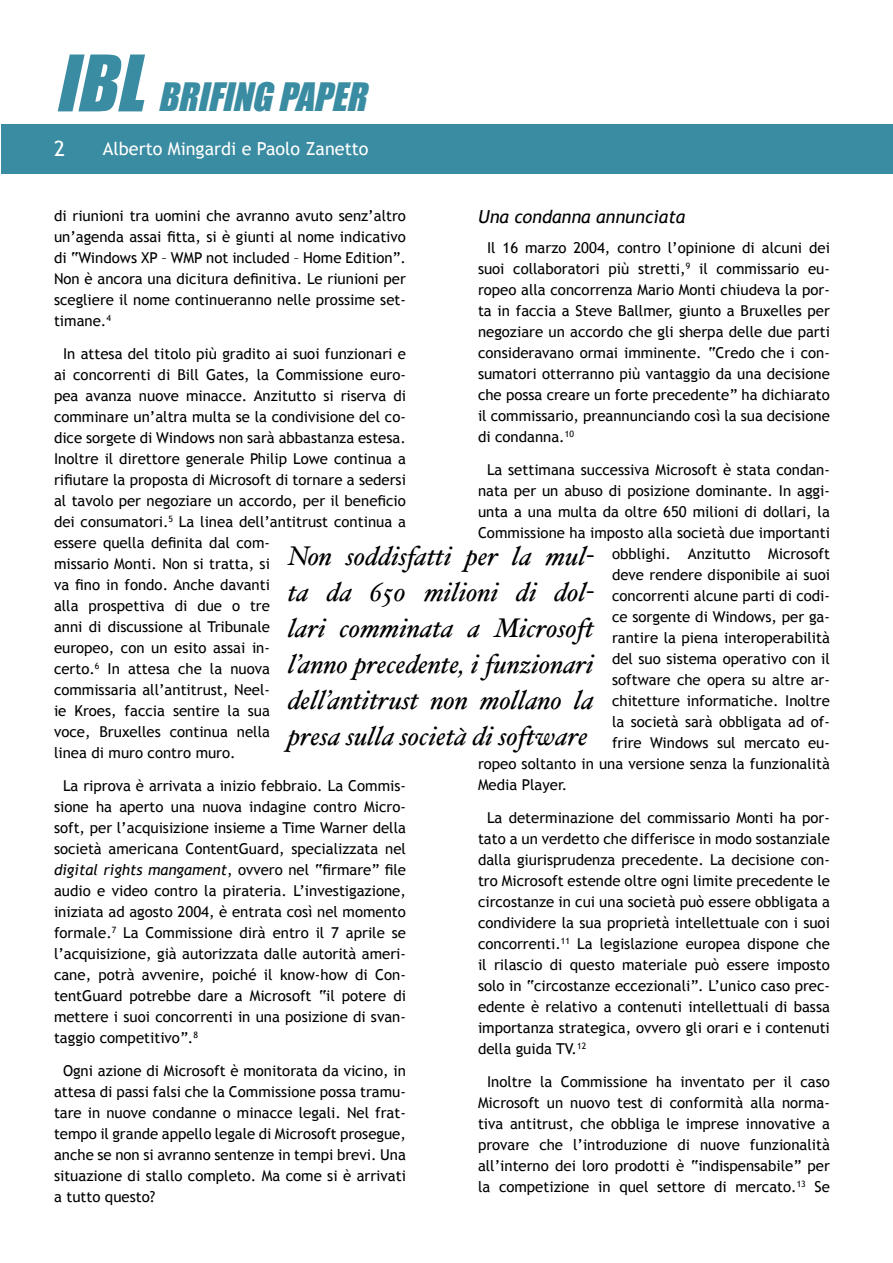
<style>
.page{position:relative;width:893px;height:1263px;background:#fff}
.page>*{position:absolute;margin:0;border:0;box-sizing:border-box;transform-origin:0 0}
.t1{font:italic 36px "Impact";color:#3a8ca2}
.t2{font:italic 27px/36px "Hoefler Text";color:#000;text-align:justify}
.t3{font:21px "Trebuchet MS";color:#fff}
.t4{font:18px "Trebuchet MS";color:#fff}
.t5{font:italic 18px "Trebuchet MS";color:#000}
.t6{font:15px/21px "Trebuchet MS";color:#000;text-align:justify}
.s1{font-size:72px}
.s2{font-style:italic}
</style>
<div class="page">
<div style="left:1px;top:124px;width:892px;height:49px;background:#3a8ca2"></div>
<h1 class="t1" style="left:55px;top:75px;width:322px"><span class="s1">IBL</span> BRIFING PAPER</h1>
<h3 class="t3" style="left:54px;top:136px;width:13px">2</h3>
<p class="t4" style="left:103px;top:138px;width:267px">Alberto Mingardi e Paolo Zanetto</p>
<p class="t5" style="left:478px;top:206px;width:209px">Una condanna annunciata</p>
<p class="t6" style="left:478px;top:238px;width:353px;text-indent:9px">Il 16 marzo 2004, contro l’opinione di alcuni dei suoi collaboratori più stretti,<sup>9</sup> il commissario eu&shy;ropeo alla concorrenza Mario Monti chiudeva la por&shy;ta in faccia a Steve Ballmer, giunto a Bruxelles per negoziare un accordo che gli sherpa delle due parti consideravano ormai imminente. “Credo che i con&shy;sumatori otterranno più vantaggio da una decisione che possa creare un forte precedente” ha dichiarato il commissario, preannunciando così la sua decisione di condanna.<sup>10</sup></p>
<p class="t6" style="left:487px;top:460px;width:344px">La settimana successiva Microsoft è stata condan-</p>
<p class="t6" style="left:478px;top:481px;width:353px">nata per un abuso di posizione dominante. In aggi-</p>
<p class="t6" style="left:478px;top:502px;width:353px">unta a una multa da oltre 650 milioni di dollari, la</p>
<p class="t6" style="left:478px;top:523px;width:353px">Commissione ha imposto alla società due importanti</p>
<p class="t6" style="left:612px;top:544px;width:219px">obblighi. Anzitutto Microsoft</p>
<p class="t6" style="left:612px;top:565px;width:219px">deve rendere disponibile ai suoi</p>
<p class="t6" style="left:612px;top:586px;width:219px">concorrenti alcune parti di codi-</p>
<p class="t6" style="left:612px;top:607px;width:219px">ce sorgente di Windows, per ga-</p>
<p class="t6" style="left:612px;top:628px;width:219px">rantire la piena interoperabilità</p>
<p class="t6" style="left:612px;top:649px;width:219px">del suo sistema operativo con il</p>
<p class="t6" style="left:612px;top:670px;width:219px">software che opera su altre ar-</p>
<p class="t6" style="left:612px;top:691px;width:219px">chitetture informatiche. Inoltre</p>
<p class="t6" style="left:612px;top:712px;width:219px">la società sarà obbligata ad of-</p>
<p class="t6" style="left:612px;top:733px;width:219px">frire Windows sul mercato eu-</p>
<p class="t6" style="left:478px;top:754px;width:353px">ropeo soltanto in una versione senza la funzionalità</p>
<p class="t6" style="left:478px;top:775px;width:91px">Media Player.</p>
<p class="t6" style="left:478px;top:808px;width:353px;text-indent:9px">La determinazione del commissario Monti ha por&shy;tato a un verdetto che differisce in modo sostanziale dalla giurisprudenza precedente. La decisione con&shy;tro Microsoft estende oltre ogni limite precedente le circostanze in cui una società può essere obbligata a condividere la sua proprietà intellettuale con i suoi concorrenti.<sup>11</sup> La legislazione europea dispone che il rilascio di questo materiale può essere imposto solo in “circostanze eccezionali”. L’unico caso prec&shy;edente è relativo a contenuti intellettuali di bassa importanza strategica, ovvero gli orari e i contenuti della guida TV.<sup>12</sup></p>
<p class="t6" style="left:478px;top:1072px;width:353px;text-indent:9px">Inoltre la Commissione ha inventato per il caso Microsoft un nuovo test di conformità alla norma&shy;tiva antitrust, che obbliga le imprese innovative a provare che l’introduzione di nuove funzionalità all’interno dei loro prodotti è “indispensabile” per la competizione in quel settore di mercato.<sup>13</sup> Se</p>
<p class="t6" style="left:54px;top:205px;width:353px">di riunioni tra uomini che avranno avuto senz’altro un’agenda assai fitta, si è giunti al nome indicativo di “Windows XP – WMP not included – Home Edition”.<br>Non è ancora una dicitura definitiva. Le riunioni per scegliere il nome continueranno nelle prossime set&shy;timane.<sup>4</sup></p>
<p class="t6" style="left:54px;top:343px;width:353px;text-align:left;text-indent:9px">In attesa del titolo più gradito ai suoi funzionari e ai concorrenti di Bill Gates, la Commissione euro&shy;pea avanza nuove minacce. Anzitutto si riserva di comminare un’altra multa se la condivisione del co&shy;dice sorgete di Windows non sarà abbastanza estesa.<br>Inoltre il direttore generale Philip Lowe continua a rifiutare la proposta di Microsoft di tornare a sedersi al tavolo per negoziare un accordo, per il beneficio dei consumatori.<sup>5</sup> La linea dell’antitrust continua a essere quella definita dal com-<br>missario Monti. Non si tratta, si<br>va fino in fondo. Anche davanti<br>alla prospettiva di due o tre<br>anni di discussione al Tribunale<br>europeo, con un esito assai in-<br>certo.<sup>6</sup> In attesa che la nuova<br>commissaria all’antitrust, Neel-<br>ie Kroes, faccia sentire la sua<br>voce, Bruxelles continua nella<br>linea di muro contro muro.</p>
<p class="t6" style="left:54px;top:775px;width:353px;text-indent:9px">La riprova è arrivata a inizio febbraio. La Commis&shy;sione ha aperto una nuova indagine contro Micro&shy;soft, per l’acquisizione insieme a Time Warner della società americana ContentGuard, specializzata nel <span class="s2">digital rights mangament</span>, ovvero nel “firmare” file audio e video contro la pirateria. L’investigazione, iniziata ad agosto 2004, è entrata così nel momento formale.<sup>7</sup> La Commissione dirà entro il 7 aprile se l’acquisizione, già autorizzata dalle autorità ameri&shy;cane, potrà avvenire, poiché il know-how di Con&shy;tentGuard potrebbe dare a Microsoft “il potere di mettere i suoi concorrenti in una posizione di svan&shy;taggio competitivo”.<sup>8</sup></p>
<p class="t6" style="left:54px;top:1060px;width:353px;text-indent:9px">Ogni azione di Microsoft è monitorata da vicino, in attesa di passi falsi che la Commissione possa tramu&shy;tare in nuove condanne o minacce legali. Nel frat&shy;tempo il grande appello legale di Microsoft prosegue, anche se non si avranno sentenze in tempi brevi. Una situazione di stallo completo. Ma come si è arrivati a tutto questo?</p>
<h2 class="t2" style="left:288px;top:538px;width:308px">Non soddisfatti per la mul&shy;ta da 650 milioni di dol&shy;lari comminata a Microsoft l’anno precedente, i funzionari dell’antitrust non mollano la presa sulla società di software</h2>
</div>
